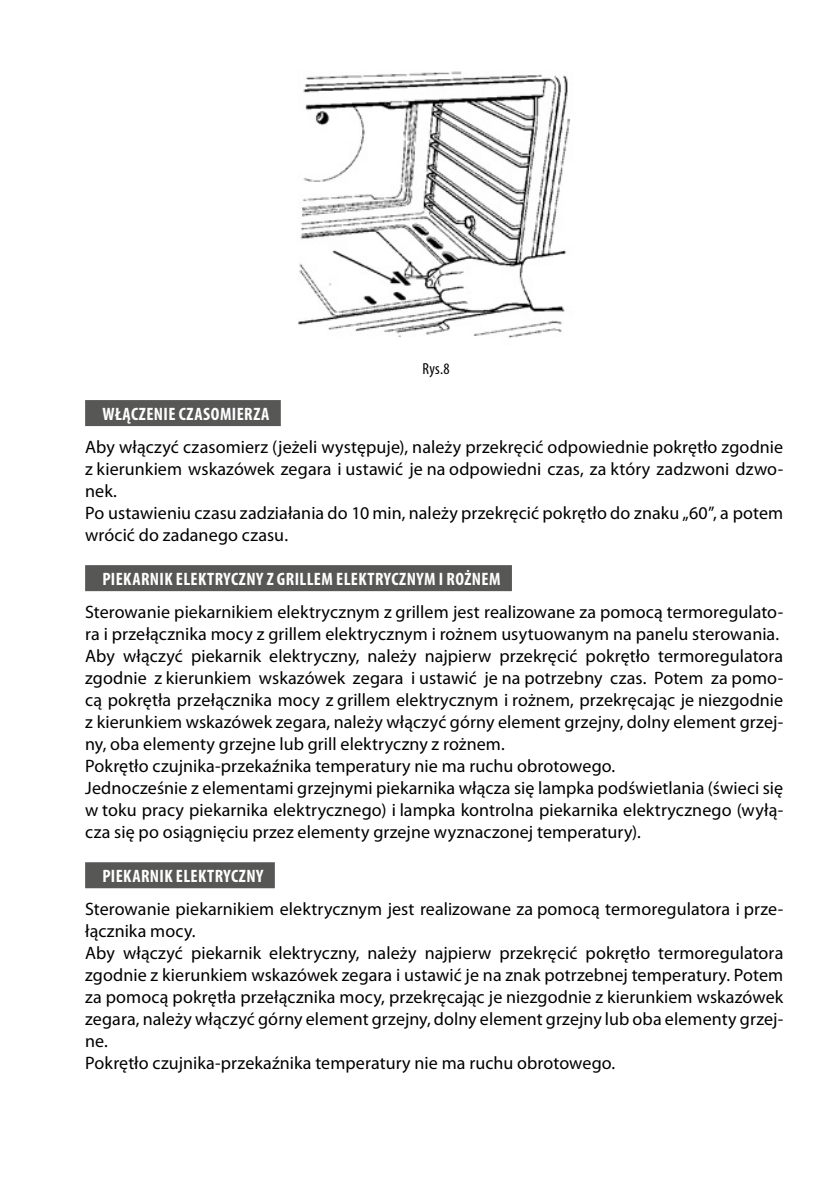
<style>
.page{position:relative;width:840px;height:1191px;background:#fff}
.page>*{position:absolute;margin:0;border:0;box-sizing:border-box;transform-origin:0 0}
.t1{font:18px/22px "Myriad Pro";letter-spacing:.005em;color:#000}
.t2{font:700 condensed 18px "Myriad Pro";letter-spacing:.025em;color:#fff}
.t3{font:condensed 16px "Myriad Pro";color:#000}
</style>
<div class="page">
<div style="left:85px;top:400px;width:195px;height:26px;background:#575756"></div>
<div style="left:85px;top:565px;width:426px;height:26px;background:#575756"></div>
<div style="left:85px;top:862px;width:190px;height:26px;background:#575756"></div>
<img style="left:298px;top:71px;width:272px;height:268px">
<p class="t3" style="left:422px;top:359px;width:28px">Rys.8</p>
<p class="t2" style="left:102px;top:402px;width:168px">WŁĄCZENIE CZASOMIERZA</p>
<p class="t1" style="left:85px;top:436px;width:699px">Aby włączyć czasomierz (jeżeli występuje), należy przekręcić odpowiednie pokrętło zgodnie z kierunkiem wskazówek zegara i ustawić je na odpowiedni czas, za który zadzwoni dzwo&shy;nek.<br>Po ustawieniu czasu zadziałania do 10 min, należy przekręcić pokrętło do znaku „60”, a potem wrócić do zadanego czasu.</p>
<p class="t2" style="left:102px;top:567px;width:399px">PIEKARNIK ELEKTRYCZNY Z GRILLEM ELEKTRYCZNYM I ROŻNEM</p>
<p class="t1" style="left:85px;top:601px;width:699px">Sterowanie piekarnikiem elektrycznym z grillem jest realizowane za pomocą termoregulato&shy;ra i przełącznika mocy z grillem elektrycznym i rożnem usytuowanym na panelu sterowania.<br>Aby włączyć piekarnik elektryczny, należy najpierw przekręcić pokrętło termoregulatora zgodnie z kierunkiem wskazówek zegara i ustawić je na potrzebny czas. Potem za pomo&shy;cą pokrętła przełącznika mocy z grillem elektrycznym i rożnem, przekręcając je niezgodnie z kierunkiem wskazówek zegara, należy włączyć górny element grzejny, dolny element grzej&shy;ny, oba elementy grzejne lub grill elektryczny z rożnem.<br>Pokrętło czujnika-przekaźnika temperatury nie ma ruchu obrotowego.<br>Jednocześnie z elementami grzejnymi piekarnika włącza się lampka podświetlania (świeci się w toku pracy piekarnika elektrycznego) i lampka kontrolna piekarnika elektrycznego (wyłą&shy;cza się po osiągnięciu przez elementy grzejne wyznaczonej temperatury).</p>
<p class="t2" style="left:102px;top:864px;width:162px">PIEKARNIK ELEKTRYCZNY</p>
<p class="t1" style="left:85px;top:898px;width:699px">Sterowanie piekarnikiem elektrycznym jest realizowane za pomocą termoregulatora i prze&shy;łącznika mocy.<br>Aby włączyć piekarnik elektryczny, należy najpierw przekręcić pokrętło termoregulatora zgodnie z kierunkiem wskazówek zegara i ustawić je na znak potrzebnej temperatury. Potem za pomocą pokrętła przełącznika mocy, przekręcając je niezgodnie z kierunkiem wskazówek zegara, należy włączyć górny element grzejny, dolny element grzejny lub oba elementy grzej&shy;ne.<br>Pokrętło czujnika-przekaźnika temperatury nie ma ruchu obrotowego.</p>
</div>
